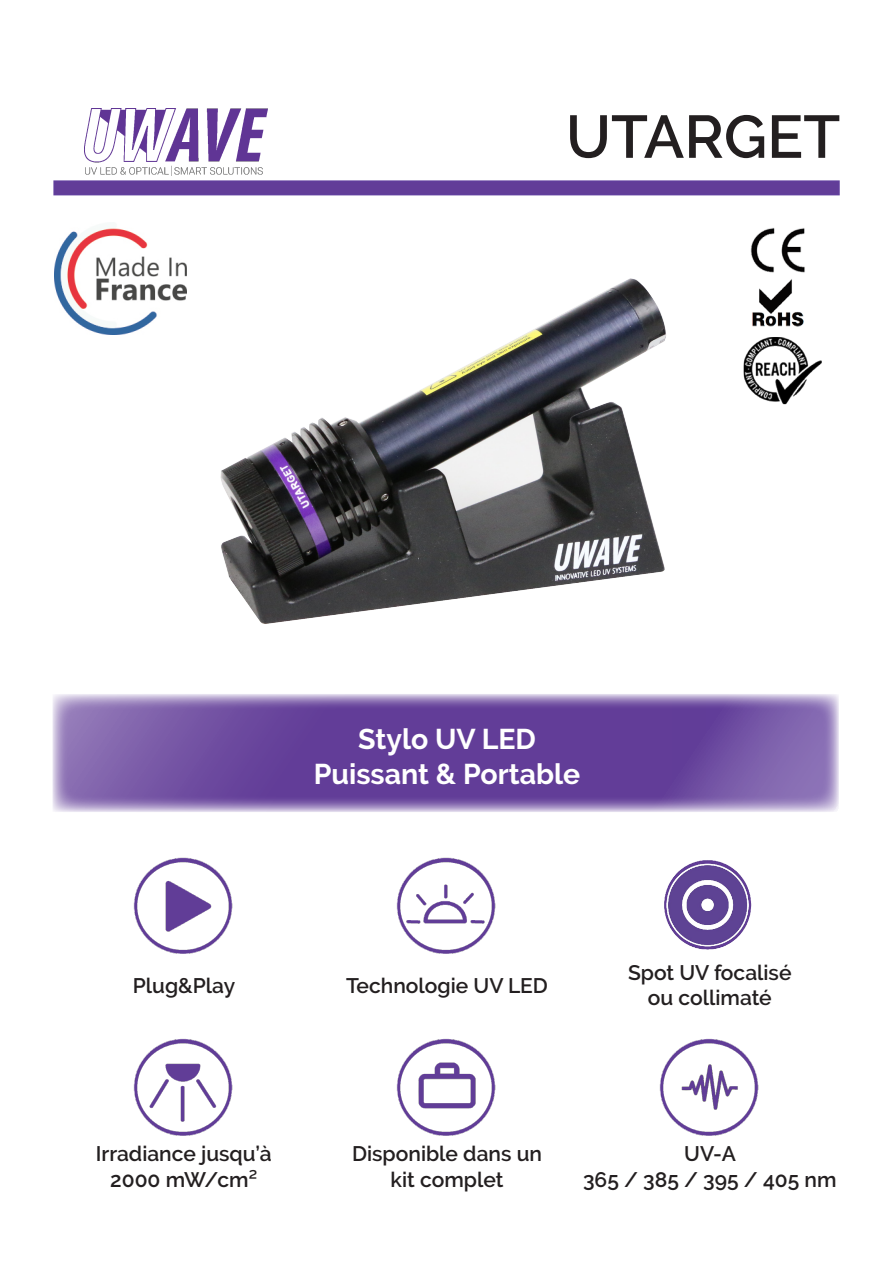
<style>
.page{position:relative;width:893px;height:1263px;background:#fff}
.page>*{position:absolute;margin:0;border:0;box-sizing:border-box;transform-origin:0 0}
.t1{font:600 60px "Raleway";color:#231f20}
.t2{font:700 28.5px "Raleway";color:#fff}
.t3{font:600 21px/25.2px "Raleway";color:#231f20;text-align:center}
</style>
<div class="page">
<img style="left:55px;top:697px;width:781px;height:112px">
<img style="left:84px;top:109px;width:183px;height:67px">
<div style="left:56px;top:183px;width:781px;height:9px;background:#623d98"></div>
<div style="left:53px;top:180px;width:787px;height:15px;border:2px solid #613f9d"></div>
<img style="left:133px;top:1038px;width:100px;height:98px">
<img style="left:659px;top:1038px;width:100px;height:98px">
<img style="left:133px;top:857px;width:100px;height:97px">
<img style="left:664px;top:860px;width:88px;height:90px">
<img style="left:54px;top:228px;width:132px;height:106px">
<img style="left:125px;top:275px;width:541px;height:349px">
<img style="left:743px;top:227px;width:79px;height:178px">
<img style="left:396px;top:1038px;width:100px;height:98px">
<img style="left:396px;top:857px;width:100px;height:97px">
<p class="t1" style="left:566px;top:102px;width:276px">UTARGET</p>
<p class="t3" style="left:133px;top:973px;width:104px">Plug&amp;Play</p>
<p class="t2" style="left:358px;top:723px;width:179px">Stylo UV LED</p>
<p class="t2" style="left:314px;top:757px;width:268px">Puissant &amp; Portable</p>
<p class="t3" style="left:346px;top:973px;width:203px">Technologie UV LED</p>
<p class="t3" style="left:628px;top:960px;width:165px">Spot UV focalisé</p>
<p class="t3" style="left:648px;top:985px;width:125px">ou collimaté</p>
<p class="t3" style="left:96px;top:1141px;width:177px">Irradiance jusqu’à<br>2000 mW/cm²</p>
<p class="t3" style="left:583px;top:1141px;width:255px">UV-A<br>365 / 385 / 395 / 405 nm</p>
<p class="t3" style="left:352px;top:1141px;width:191px">Disponible dans un</p>
<p class="t3" style="left:391px;top:1167px;width:114px">kit complet</p>
</div>
